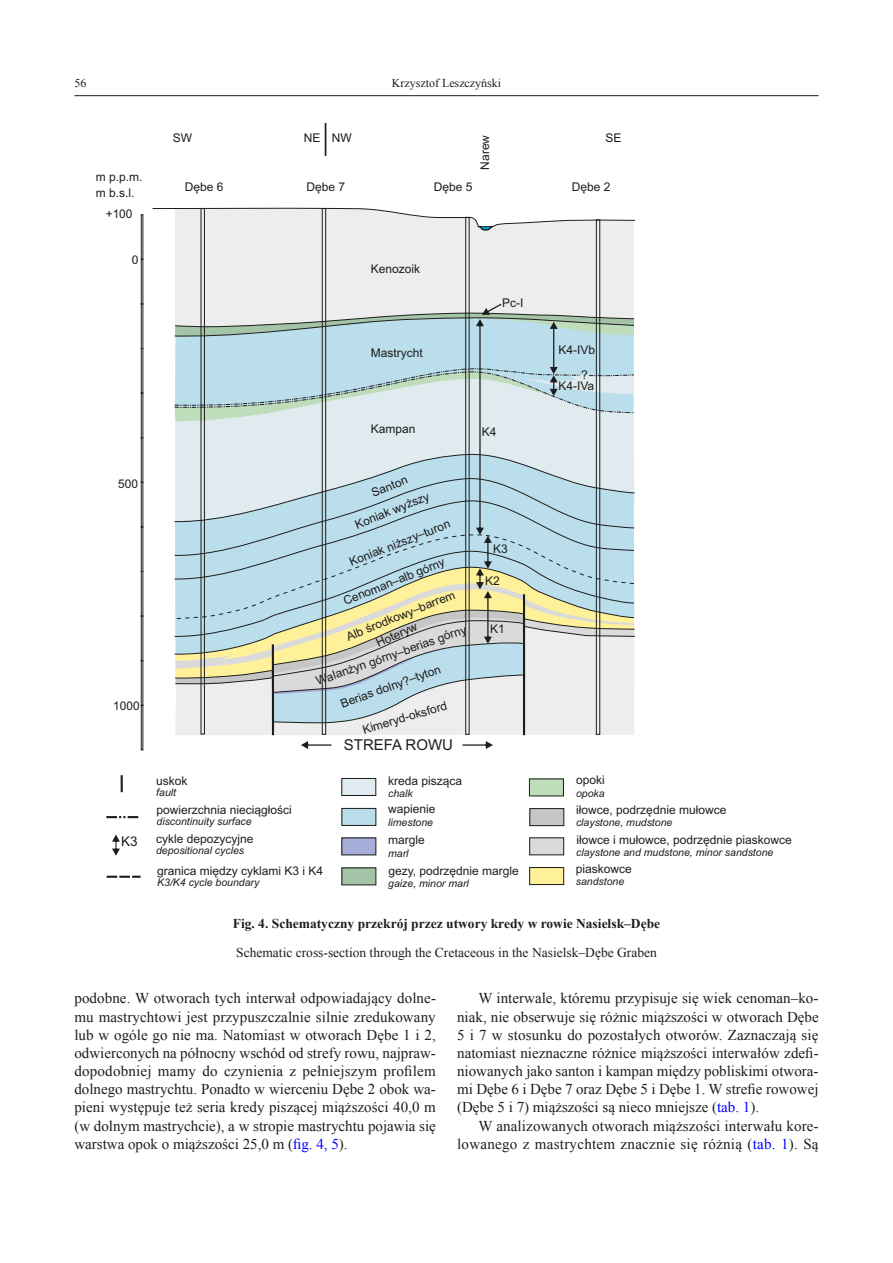
<style>
.page{position:relative;width:893px;height:1263px;background:#fff}
.page>*{position:absolute;margin:0;border:0;box-sizing:border-box;transform-origin:0 0}
.t1{font:15px/18.1px "Times New Roman";color:#1d1d1b;text-align:justify}
.t2{font:15px "Arial";color:#1d1d1b}
.t3{font:13.5px "Times New Roman";color:#1d1d1b}
.t4{font:700 13.5px "Times New Roman";color:#1d1d1b}
.t5{font:13.5px "Arial";color:#1d1d1b}
.t6{font:12px/16.6px "Arial";color:#1d1d1b}
.t7{font:12px "Times New Roman";color:#1d1d1b}
.t8{font:italic 10.5px "Arial";color:#1d1d1b}
.s1{color:#00f}
</style>
<div class="page">
<hr style="left:74px;top:95px;width:745px;height:1px;background:#1d1d1b">
<div style="left:176px;top:724px;width:458px;height:11px;background:#ededed"></div>
<div style="left:175px;top:231px;width:459px;height:73px;background:#ededed"></div>
<hr style="left:325px;top:123px;width:1px;height:33px;background:#1d1d1b">
<div style="left:141px;top:259px;width:2px;height:45px;border:1px solid #1d1d1b"></div>
<div style="left:141px;top:303px;width:2px;height:46px;border:1px solid #1d1d1b"></div>
<div style="left:141px;top:348px;width:2px;height:45px;border:1px solid #1d1d1b"></div>
<div style="left:141px;top:393px;width:2px;height:45px;border:1px solid #1d1d1b"></div>
<div style="left:141px;top:437px;width:2px;height:46px;border:1px solid #1d1d1b"></div>
<div style="left:141px;top:482px;width:2px;height:45px;border:1px solid #1d1d1b"></div>
<div style="left:141px;top:526px;width:2px;height:46px;border:1px solid #1d1d1b"></div>
<div style="left:141px;top:571px;width:2px;height:45px;border:1px solid #1d1d1b"></div>
<div style="left:141px;top:616px;width:2px;height:45px;border:1px solid #1d1d1b"></div>
<div style="left:141px;top:660px;width:2px;height:46px;border:1px solid #1d1d1b"></div>
<div style="left:141px;top:705px;width:2px;height:45px;border:1px solid #1d1d1b"></div>
<div style="left:141px;top:214px;width:2px;height:46px;border:1px solid #1d1d1b"></div>
<svg style="left:152px;top:208px;width:483px;height:23px"></svg>
<hr style="left:523px;top:594px;width:2px;height:141px;background:#1d1d1b">
<hr style="left:272px;top:644px;width:2px;height:91px;background:#1d1d1b">
<div style="left:201px;top:208px;width:4px;height:526px;border:1px solid #1d1d1b"></div>
<div style="left:322px;top:208px;width:4px;height:526px;border:1px solid #1d1d1b"></div>
<div style="left:596px;top:220px;width:4px;height:514px;border:1px solid #1d1d1b"></div>
<svg style="left:301px;top:741px;width:30px;height:8px"></svg>
<svg style="left:462px;top:741px;width:31px;height:8px"></svg>
<svg style="left:174px;top:304px;width:461px;height:420px;background:#c6d8d9"></svg>
<div style="left:342px;top:808px;width:34px;height:17px;background:#bbdeec"></div>
<div style="left:342px;top:808px;width:34px;height:17px;border:1px solid #1d1d1b"></div>
<div style="left:530px;top:809px;width:34px;height:17px;background:#c6c6c6"></div>
<div style="left:530px;top:808px;width:34px;height:18px;border:1px solid #1d1d1b"></div>
<div style="left:342px;top:778px;width:34px;height:17px;background:#e0ebef"></div>
<div style="left:342px;top:778px;width:34px;height:18px;border:1px solid #1d1d1b"></div>
<div style="left:342px;top:868px;width:34px;height:17px;background:#a4c4a8"></div>
<div style="left:530px;top:838px;width:34px;height:17px;background:#dadada"></div>
<div style="left:529px;top:838px;width:35px;height:17px;border:1px solid #1d1d1b"></div>
<div style="left:342px;top:838px;width:34px;height:17px;background:#a5add8"></div>
<div style="left:529px;top:779px;width:34px;height:17px;background:#bfddba"></div>
<div style="left:529px;top:779px;width:35px;height:17px;border:1px solid #1d1d1b"></div>
<div style="left:530px;top:867px;width:34px;height:17px;background:#fff19a"></div>
<div style="left:529px;top:867px;width:35px;height:18px;border:1px solid #1d1d1b"></div>
<svg style="left:112px;top:834px;width:8px;height:22px"></svg>
<svg style="left:121px;top:775px;width:2px;height:17px"></svg>
<svg style="left:106px;top:816px;width:33px;height:2px"></svg>
<svg style="left:107px;top:876px;width:34px;height:2px"></svg>
<p class="t7" style="left:74px;top:75px;width:13px">56</p>
<p class="t7" style="left:392px;top:75px;width:111px">Krzysztof Leszczyński</p>
<p class="t6" style="left:96px;top:169px;width:48px">m p.p.m. m b.s.l.</p>
<p class="t6" style="left:106px;top:207px;width:28px">+100</p>
<p class="t6" style="left:132px;top:253px;width:8px">0</p>
<p class="t6" style="left:173px;top:131px;width:21px">SW</p>
<p class="t6" style="left:304px;top:131px;width:49px">NE NW</p>
<p class="t6" style="left:605px;top:131px;width:18px">SE</p>
<p class="t6" style="left:478px;top:170px;width:36px;rotate:-90deg">Narew</p>
<p class="t6" style="left:185px;top:180px;width:40px">Dêbe 6</p>
<p class="t6" style="left:306px;top:180px;width:40px">Dêbe 7</p>
<p class="t6" style="left:434px;top:180px;width:40px">Dêbe 5</p>
<p class="t6" style="left:572px;top:180px;width:40px">Dêbe 2</p>
<p class="t6" style="left:371px;top:261px;width:51px">Kenozoik</p>
<p class="t6" style="left:371px;top:346px;width:54px">Mastrycht</p>
<p class="t6" style="left:371px;top:422px;width:46px">Kampan</p>
<p class="t6" style="left:502px;top:296px;width:23px">Pc-I</p>
<p class="t6" style="left:482px;top:425px;width:16px">K4</p>
<p class="t6" style="left:558px;top:343px;width:38px">K4-IVb</p>
<p class="t6" style="left:558px;top:379px;width:37px">K4-IVa</p>
<p class="t6" style="left:581px;top:368px;width:8px">?</p>
<p class="t6" style="left:118px;top:476px;width:21px">500</p>
<p class="t6" style="left:113px;top:699px;width:28px">1000</p>
<p class="t5" style="left:121px;top:832px;width:18px">K3</p>
<p class="t6" style="left:369px;top:486px;width:40px;rotate:-22deg">Santon</p>
<p class="t6" style="left:353px;top:518px;width:80px;rotate:-22deg">Koniak wy¿szy</p>
<p class="t6" style="left:347px;top:556px;width:109px;rotate:-22deg">Koniak ni¿szy–turon</p>
<p class="t6" style="left:341px;top:595px;width:110px;rotate:-22deg">C enoman–alb górny</p>
<p class="t6" style="left:344px;top:630px;width:118px;rotate:-22deg">A lb œrodkowy–barrem</p>
<p class="t6" style="left:374px;top:637px;width:46px;rotate:-25deg">H oteryw</p>
<p class="t6" style="left:314px;top:674px;width:160px;rotate:-19deg">Walan¿yn górny–berias górny</p>
<p class="t6" style="left:361px;top:723px;width:88px;rotate:-16deg">Kimeryd-oksford</p>
<p class="t6" style="left:339px;top:697px;width:107px;rotate:-20deg">B erias dolny?–tyton</p>
<p class="t2" style="left:344px;top:735px;width:111px">STREFA ROWU</p>
<p class="t6" style="left:493px;top:542px;width:16px">K3</p>
<p class="t6" style="left:485px;top:573px;width:16px">K2</p>
<p class="t6" style="left:490px;top:621px;width:16px">K1</p>
<p class="t6" style="left:156px;top:773px;width:33px">uskok</p>
<p class="t6" style="left:388px;top:773px;width:76px">kreda pisz¹ca</p>
<p class="t6" style="left:388px;top:802px;width:49px">wapienie</p>
<p class="t8" style="left:156px;top:785px;width:21px">fault</p>
<p class="t8" style="left:157px;top:815px;width:97px">discontinuity surface</p>
<p class="t8" style="left:156px;top:844px;width:90px">depositional cycles</p>
<p class="t8" style="left:157px;top:875px;width:104px">K3/K4 cycle boundary</p>
<p class="t8" style="left:388px;top:787px;width:26px">chalk</p>
<p class="t8" style="left:388px;top:815px;width:46px">limestone</p>
<p class="t6" style="left:157px;top:803px;width:137px">powierzchnia nieci¹g³oœci</p>
<p class="t6" style="left:156px;top:832px;width:99px">cykle depozycyjne</p>
<p class="t6" style="left:157px;top:863px;width:168px">granica miêdzy cyklami K3 i K4</p>
<p class="t6" style="left:388px;top:833px;width:38px">margle</p>
<p class="t8" style="left:388px;top:846px;width:22px">marl</p>
<p class="t6" style="left:388px;top:863px;width:132px">gezy, podrzêdnie margle</p>
<p class="t8" style="left:388px;top:876px;width:82px">gaize, minor marl</p>
<p class="t6" style="left:576px;top:773px;width:30px">opoki</p>
<p class="t6" style="left:576px;top:802px;width:152px">i³owce, podrzêdnie mu³owce</p>
<p class="t8" style="left:576px;top:786px;width:30px">opoka</p>
<p class="t8" style="left:576px;top:816px;width:98px">claystone, mudstone</p>
<p class="t6" style="left:576px;top:832px;width:217px">i³owce i mu³owce, podrzêdnie piaskowce</p>
<p class="t8" style="left:576px;top:846px;width:199px">claystone and mudstone, minor sandstone</p>
<p class="t6" style="left:576px;top:861px;width:58px">piaskowce</p>
<p class="t8" style="left:576px;top:874px;width:50px">sandstone</p>
<p class="t4" style="left:233px;top:914px;width:429px">Fig. 4. Schematyczny przekrój przez utwory kredy w rowie Nasielsk–Dębe</p>
<p class="t3" style="left:236px;top:943px;width:422px">Schematic cross-section through the Cretaceous in the Nasielsk–Dębe Graben</p>
<p class="t1" style="left:74px;top:989px;width:363px">podobne. W otworach tych interwał odpowiadający dolne&shy;mu mastrychtowi jest przypuszczalnie silnie zredukowany lub w ogóle go nie ma. Natomiast w otworach Dębe 1 i 2, odwierconych na północny wschód od strefy rowu, najpraw&shy;dopodobniej mamy do czynienia z pełniejszym profilem dolnego mastrychtu. Ponadto w wierceniu Dębe 2 obok wa&shy;pieni występuje też seria kredy piszącej miąższości 40,0 m (w dolnym mastrychcie), a w stropie mastrychtu pojawia się warstwa opok o miąższości 25,0 m (<span class="s1">fig. 4, 5</span>).</p>
<p class="t1" style="left:457px;top:989px;width:363px;text-indent:21px">W interwale, któremu przypisuje się wiek cenoman–ko&shy;niak, nie obserwuje się różnic miąższości w otworach Dębe 5 i 7 w stosunku do pozostałych otworów. Zaznaczają się natomiast nieznaczne różnice miąższości interwałów zdefi&shy;niowanych jako santon i kampan między pobliskimi otwora&shy;mi Dębe 6 i Dębe 7 oraz Dębe 5 i Dębe 1. W strefie rowowej (Dębe 5 i 7) miąższości są nieco mniejsze (<span class="s1">tab. 1</span>).</p>
<p class="t1" style="left:457px;top:1116px;width:363px;text-align:right">W analizowanych otworach miąższości interwału kore&shy;lowanego z mastrychtem znacznie się różnią (<span class="s1">tab. 1</span>). Są</p>
</div>
